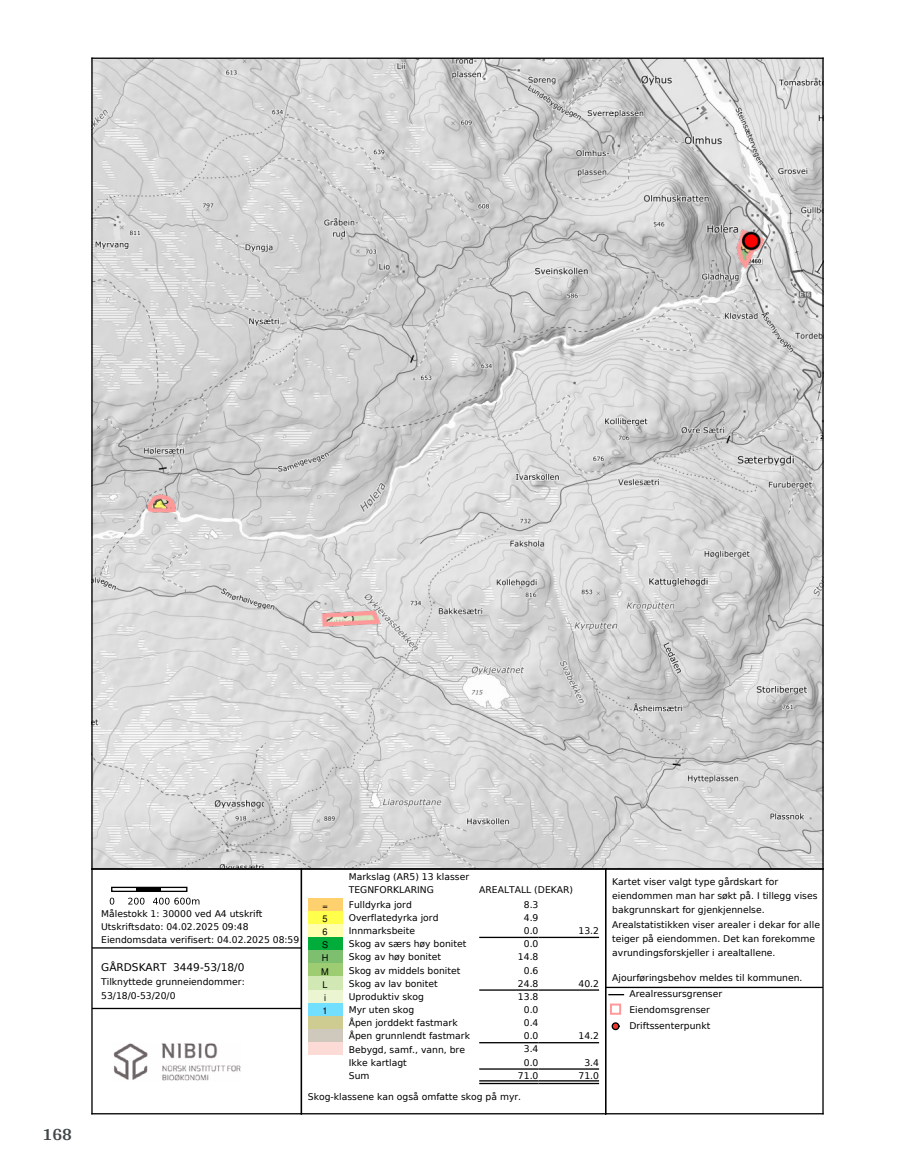
<style>
.page{position:relative;width:915px;height:1172px;background:#fff}
.page>*{position:absolute;margin:0;border:0;box-sizing:border-box;transform-origin:0 0}
.t1{font:700 18px "Arya";color:#414749}
.t2{font:10.5px "DejaVu Sans";color:#000}
.t3{font:9.15px/13.2px "DejaVu Sans";color:#000}
.t4{font:9.15px/13.2px "Helvetica";color:#000;text-align:center}
</style>
<div class="page">
<img style="left:93px;top:59px;width:729px;height:809px">
<hr style="left:91px;top:58px;width:732px;height:1px;background:#000">
<hr style="left:91px;top:58px;width:2px;height:812px;background:#000">
<hr style="left:822px;top:58px;width:1px;height:812px;background:#000">
<img style="left:109px;top:886px;width:91px;height:19px">
<hr style="left:92px;top:947px;width:209px;height:1px;background:#000">
<hr style="left:92px;top:1008px;width:209px;height:1px;background:#000">
<img style="left:113px;top:1043px;width:128px;height:38px">
<hr style="left:91px;top:868px;width:211px;height:2px;background:#000">
<hr style="left:91px;top:868px;width:2px;height:246px;background:#000">
<hr style="left:91px;top:1113px;width:211px;height:1px;background:#000">
<div style="left:308px;top:898px;width:34px;height:13px;background:#ffd16e"></div>
<div style="left:308px;top:911px;width:34px;height:13px;background:#ffff4c"></div>
<div style="left:308px;top:924px;width:34px;height:13px;background:#ffffad"></div>
<div style="left:308px;top:937px;width:34px;height:13px;background:#00ad3b"></div>
<div style="left:308px;top:950px;width:34px;height:14px;background:#7dbf6e"></div>
<div style="left:308px;top:964px;width:34px;height:13px;background:#9ecc73"></div>
<div style="left:308px;top:977px;width:34px;height:13px;background:#d1e8b5"></div>
<div style="left:308px;top:990px;width:34px;height:13px;background:#ebf5d1"></div>
<div style="left:308px;top:1003px;width:34px;height:13px;background:#73dfff"></div>
<div style="left:308px;top:1016px;width:34px;height:13px;background:#cfcc91"></div>
<div style="left:308px;top:1029px;width:34px;height:14px;background:#cfc9bd"></div>
<div style="left:308px;top:1043px;width:34px;height:13px;background:#fcdbd6"></div>
<hr style="left:479px;top:937px;width:59px;height:1px;background:#000">
<hr style="left:479px;top:989px;width:59px;height:2px;background:#000">
<hr style="left:479px;top:1042px;width:59px;height:1px;background:#000">
<hr style="left:479px;top:1068px;width:59px;height:2px;background:#000">
<hr style="left:479px;top:1083px;width:59px;height:1px;background:#000">
<hr style="left:479px;top:1080px;width:59px;height:1px;background:#000">
<hr style="left:538px;top:937px;width:61px;height:1px;background:#000">
<hr style="left:538px;top:989px;width:61px;height:2px;background:#000">
<hr style="left:538px;top:1042px;width:61px;height:1px;background:#000">
<hr style="left:538px;top:1068px;width:61px;height:2px;background:#000">
<hr style="left:538px;top:1083px;width:61px;height:1px;background:#000">
<hr style="left:538px;top:1080px;width:61px;height:1px;background:#000">
<hr style="left:300px;top:868px;width:306px;height:2px;background:#000">
<hr style="left:300px;top:868px;width:2px;height:246px;background:#000">
<hr style="left:300px;top:1113px;width:306px;height:1px;background:#000">
<svg style="left:608px;top:994px;width:16px;height:1px"></svg>
<div style="left:609px;top:1003px;width:12px;height:12px;border:2px solid #f99"></div>
<svg style="left:613px;top:1024px;width:4px;height:4px"></svg>
<div style="left:611px;top:1022px;width:8px;height:8px;border:1px solid #000;border-radius:50%"></div>
<hr style="left:605px;top:987px;width:217px;height:1px;background:#000">
<hr style="left:604px;top:868px;width:219px;height:2px;background:#000">
<hr style="left:604px;top:868px;width:2px;height:246px;background:#000">
<hr style="left:604px;top:1113px;width:219px;height:1px;background:#000">
<hr style="left:822px;top:868px;width:1px;height:246px;background:#000">
<h1 class="t1" style="left:43px;top:1123px;width:31px">168</h1>
<p class="t3" style="left:101px;top:907px;width:200px">Målestokk 1: 30000 ved A4 utskrift<br>Utskriftsdato: 04.02.2025 09:48<br>Eiendomsdata verifisert: 04.02.2025 08:59</p>
<p class="t2" style="left:101px;top:959px;width:145px">GÅRDSKART 3449-53/18/0</p>
<p class="t3" style="left:101px;top:988px;width:76px">53/18/0-53/20/0</p>
<p class="t3" style="left:101px;top:975px;width:145px">Tilknyttede grunneiendommer:</p>
<p class="t3" style="left:349px;top:870px;width:122px">Markslag (AR5) 13 klasser</p>
<p class="t3" style="left:349px;top:883px;width:86px">TEGNFORKLARING</p>
<p class="t3" style="left:479px;top:883px;width:95px">AREALTALL (DEKAR)</p>
<p class="t4" style="left:321px;top:899px;width:9px">=<br>5<br>6<br>S<br>H<br>M<br>L i<br>1</p>
<p class="t3" style="left:349px;top:897px;width:123px">Fulldyrka jord<br>Overflatedyrka jord<br>Innmarksbeite<br>Skog av særs høy bonitet<br>Skog av høy bonitet<br>Skog av middels bonitet<br>Skog av lav bonitet<br>Uproduktiv skog<br>Myr uten skog<br>Åpen jorddekt fastmark<br>Åpen grunnlendt fastmark<br>Bebygd, samf., vann, bre<br>Ikke kartlagt<br>Sum</p>
<p class="t3" style="left:518px;top:897px;width:22px;text-align:right">8.3<br>4.9<br>0.0<br>0.0<br>14.8<br>0.6<br>24.8<br>13.8<br>0.0<br>0.4<br>0.0<br>3.4<br>0.0<br>71.0</p>
<p class="t3" style="left:308px;top:1090px;width:215px">Skog-klassene kan også omfatte skog på myr.</p>
<p class="t3" style="left:578px;top:924px;width:22px">13.2</p>
<p class="t3" style="left:578px;top:976px;width:22px">40.2</p>
<p class="t3" style="left:578px;top:1029px;width:22px">14.2</p>
<p class="t3" style="left:578px;top:1055px;width:22px;text-align:right">3.4<br>71.0</p>
<p class="t3" style="left:612px;top:874px;width:209px;line-height:14.2px">Kartet viser valgt type gårdskart for eiendommen man har søkt på. I tillegg vises bakgrunnskart for gjenkjennelse.<br>Arealstatistikken viser arealer i dekar for alle teiger på eiendommen. Det kan forekomme avrundingsforskjeller i arealtallene.</p>
<p class="t3" style="left:629px;top:970px;width:175px;line-height:15.8px;text-indent:-17px">Ajourføringsbehov meldes til kommunen.<br>Arealressursgrenser<br>Eiendomsgrenser<br>Driftssenterpunkt</p>
</div>
